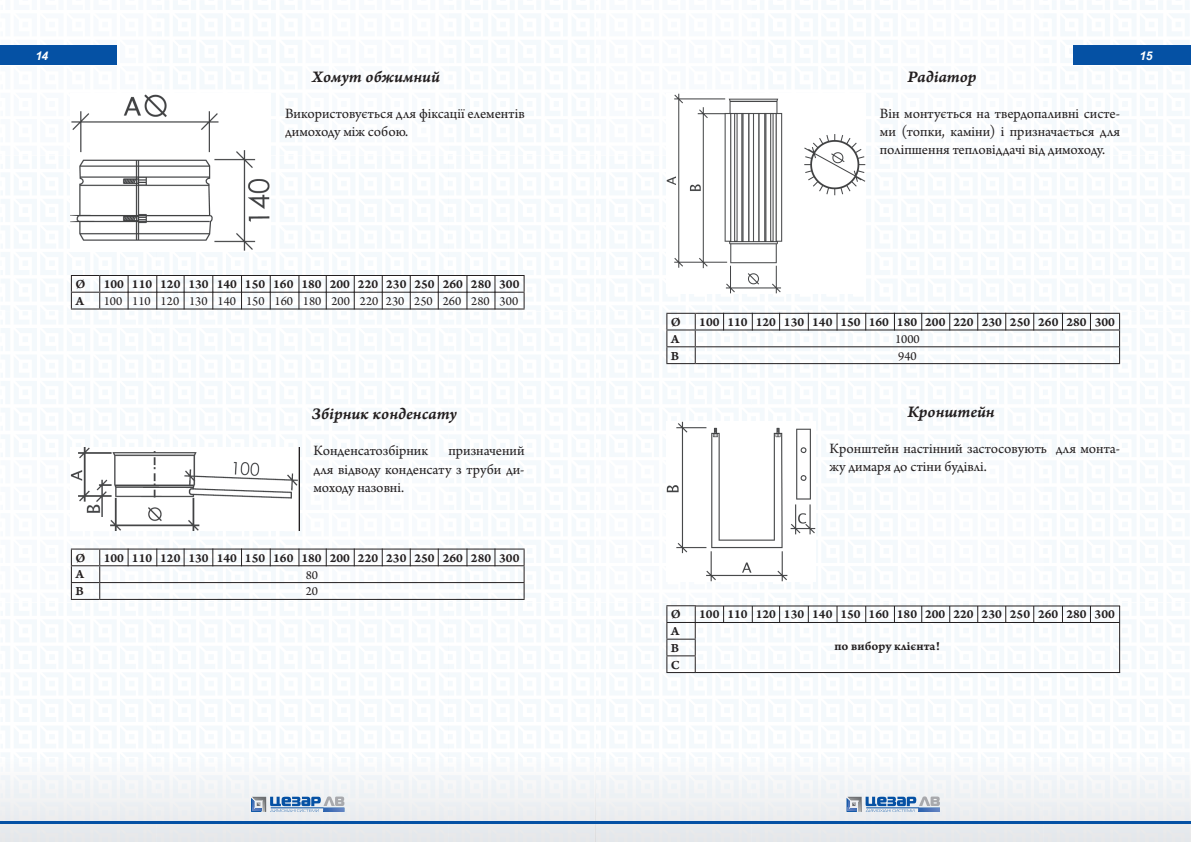
<style>
.page{position:relative;width:1191px;height:842px;background:#fff}
.page>*{position:absolute;margin:0;border:0;box-sizing:border-box;transform-origin:0 0}
.t1{font:17px "Arno Pro Smbd Italic Caption";letter-spacing:-.005em;color:#231f20}
.t2{font:15px/18px "Arno Pro";color:#231f20}
.t3{font:13px "Arno Pro Smbd Caption";color:#231f20}
.t4{font:13px "Arno Pro";color:#231f20}
.t5{font:italic 700 12px "Arial";color:#fff}
</style>
<div class="page">
<img style="left:752px;top:312px;width:437px;height:65px">
<img style="left:1px;top:1px;width:1188px;height:309px">
<img style="left:596px;top:93px;width:301px;height:63px">
<img style="left:596px;top:227px;width:156px;height:447px">
<img style="left:751px;top:225px;width:146px;height:86px">
<img style="left:596px;top:381px;width:301px;height:76px">
<img style="left:901px;top:93px;width:288px;height:63px">
<img style="left:901px;top:225px;width:288px;height:86px">
<img style="left:596px;top:540px;width:155px;height:63px">
<img style="left:751px;top:461px;width:148px;height:381px">
<img style="left:751px;top:673px;width:146px;height:169px">
<img style="left:156px;top:311px;width:438px;height:531px">
<img style="left:306px;top:381px;width:288px;height:76px">
<img style="left:1px;top:93px;width:301px;height:63px">
<img style="left:1px;top:227px;width:155px;height:447px">
<img style="left:156px;top:225px;width:146px;height:86px">
<img style="left:1px;top:381px;width:301px;height:76px">
<img style="left:306px;top:93px;width:288px;height:63px">
<img style="left:306px;top:225px;width:288px;height:86px">
<img style="left:1px;top:540px;width:301px;height:63px">
<img style="left:156px;top:672px;width:146px;height:170px">
<img style="left:306px;top:540px;width:288px;height:63px">
<img style="left:306px;top:672px;width:289px;height:170px">
<div style="left:1073px;top:45px;width:118px;height:20px;background:#0551a4"></div>
<div style="left:0;top:46px;width:117px;height:19px;background:#0551a4"></div>
<svg style="left:251px;top:796px;width:93px;height:17px;background:#91abca"></svg>
<hr style="left:0;top:821px;width:1191px;height:3px;background:#0551a4">
<svg style="left:846px;top:796px;width:94px;height:17px;background:#92accb"></svg>
<img style="left:71px;top:94px;width:200px;height:157px">
<hr style="left:100px;top:275px;width:424px;height:1px;background:#231f20">
<hr style="left:100px;top:292px;width:424px;height:1px;background:#231f20">
<svg style="left:523px;top:276px;width:1px;height:32px"></svg>
<svg style="left:71px;top:275px;width:29px;height:34px"></svg>
<hr style="left:100px;top:308px;width:424px;height:1px;background:#231f20">
<svg style="left:128px;top:276px;width:1px;height:33px"></svg>
<svg style="left:156px;top:276px;width:1px;height:33px"></svg>
<svg style="left:184px;top:276px;width:1px;height:33px"></svg>
<svg style="left:212px;top:276px;width:1px;height:33px"></svg>
<svg style="left:241px;top:276px;width:1px;height:32px"></svg>
<svg style="left:270px;top:276px;width:1px;height:33px"></svg>
<svg style="left:298px;top:276px;width:1px;height:33px"></svg>
<svg style="left:326px;top:276px;width:1px;height:33px"></svg>
<svg style="left:354px;top:276px;width:1px;height:33px"></svg>
<svg style="left:382px;top:276px;width:1px;height:33px"></svg>
<svg style="left:410px;top:276px;width:1px;height:33px"></svg>
<svg style="left:438px;top:276px;width:1px;height:33px"></svg>
<svg style="left:466px;top:276px;width:1px;height:33px"></svg>
<svg style="left:494px;top:276px;width:1px;height:33px"></svg>
<img style="left:71px;top:448px;width:228px;height:82px">
<hr style="left:100px;top:549px;width:424px;height:1px;background:#231f20">
<hr style="left:100px;top:565px;width:424px;height:1px;background:#231f20">
<hr style="left:100px;top:582px;width:424px;height:1px;background:#231f20">
<svg style="left:523px;top:550px;width:1px;height:49px"></svg>
<svg style="left:71px;top:549px;width:29px;height:51px"></svg>
<hr style="left:100px;top:599px;width:424px;height:1px;background:#231f20">
<svg style="left:128px;top:549px;width:1px;height:17px"></svg>
<svg style="left:156px;top:549px;width:1px;height:17px"></svg>
<svg style="left:184px;top:549px;width:1px;height:17px"></svg>
<svg style="left:212px;top:549px;width:1px;height:17px"></svg>
<svg style="left:241px;top:550px;width:1px;height:15px"></svg>
<svg style="left:270px;top:549px;width:1px;height:17px"></svg>
<svg style="left:298px;top:549px;width:1px;height:17px"></svg>
<svg style="left:326px;top:549px;width:1px;height:17px"></svg>
<svg style="left:354px;top:549px;width:1px;height:17px"></svg>
<svg style="left:382px;top:549px;width:1px;height:17px"></svg>
<svg style="left:410px;top:549px;width:1px;height:17px"></svg>
<svg style="left:438px;top:549px;width:1px;height:17px"></svg>
<svg style="left:466px;top:549px;width:1px;height:17px"></svg>
<svg style="left:494px;top:549px;width:1px;height:17px"></svg>
<img style="left:666px;top:421px;width:149px;height:161px">
<img style="left:666px;top:94px;width:199px;height:199px">
<hr style="left:695px;top:313px;width:425px;height:1px;background:#231f20">
<hr style="left:695px;top:329px;width:425px;height:1px;background:#231f20">
<hr style="left:695px;top:346px;width:425px;height:1px;background:#231f20">
<svg style="left:1119px;top:314px;width:1px;height:49px"></svg>
<svg style="left:666px;top:313px;width:29px;height:51px"></svg>
<hr style="left:695px;top:363px;width:425px;height:1px;background:#231f20">
<svg style="left:723px;top:314px;width:1px;height:15px"></svg>
<svg style="left:752px;top:314px;width:1px;height:16px"></svg>
<svg style="left:779px;top:314px;width:1px;height:16px"></svg>
<svg style="left:808px;top:314px;width:1px;height:16px"></svg>
<svg style="left:836px;top:313px;width:1px;height:17px"></svg>
<svg style="left:865px;top:314px;width:1px;height:16px"></svg>
<svg style="left:894px;top:314px;width:1px;height:15px"></svg>
<svg style="left:921px;top:314px;width:1px;height:16px"></svg>
<svg style="left:949px;top:313px;width:1px;height:17px"></svg>
<svg style="left:977px;top:313px;width:1px;height:17px"></svg>
<svg style="left:1005px;top:313px;width:1px;height:17px"></svg>
<svg style="left:1033px;top:313px;width:1px;height:17px"></svg>
<svg style="left:1062px;top:314px;width:1px;height:15px"></svg>
<svg style="left:1090px;top:314px;width:1px;height:15px"></svg>
<svg style="left:666px;top:605px;width:29px;height:68px"></svg>
<svg style="left:723px;top:606px;width:1px;height:16px"></svg>
<svg style="left:752px;top:606px;width:1px;height:16px"></svg>
<svg style="left:779px;top:606px;width:1px;height:16px"></svg>
<svg style="left:808px;top:606px;width:1px;height:16px"></svg>
<svg style="left:836px;top:606px;width:1px;height:16px"></svg>
<svg style="left:865px;top:606px;width:1px;height:16px"></svg>
<svg style="left:894px;top:606px;width:1px;height:16px"></svg>
<svg style="left:921px;top:606px;width:1px;height:16px"></svg>
<svg style="left:949px;top:606px;width:1px;height:16px"></svg>
<svg style="left:977px;top:606px;width:1px;height:16px"></svg>
<svg style="left:1005px;top:606px;width:1px;height:16px"></svg>
<svg style="left:1033px;top:606px;width:1px;height:16px"></svg>
<svg style="left:1062px;top:606px;width:1px;height:16px"></svg>
<svg style="left:1090px;top:606px;width:1px;height:16px"></svg>
<hr style="left:695px;top:605px;width:425px;height:1px;background:#231f20">
<hr style="left:695px;top:672px;width:425px;height:1px;background:#231f20">
<hr style="left:1119px;top:606px;width:1px;height:67px;background:#231f20">
<hr style="left:694px;top:622px;width:425px;height:1px;background:#231f20">
<p class="t5" style="left:35px;top:48px;width:14px">14</p>
<p class="t5" style="left:1139px;top:48px;width:14px">15</p>
<p class="t1" style="left:312px;top:66px;width:130px">Хомут обжимний</p>
<p class="t2" style="left:285px;top:106px;width:241px">Використовується для фіксації елементів димоходу між собою.</p>
<p class="t1" style="left:907px;top:66px;width:71px">Радіатор</p>
<p class="t2" style="left:880px;top:106px;width:242px;text-align:justify">Він монтується на твердопаливні систе&shy;ми (топки, каміни) і призначається для поліпшення тепловіддачі від димоходу.</p>
<p class="t3" style="left:75px;top:276px;width:12px">Ø</p>
<p class="t3" style="left:104px;top:276px;width:417px">100 110 120 130 140 150 160 180 200 220 230 250 260 280 300</p>
<p class="t3" style="left:75px;top:293px;width:10px">А</p>
<p class="t4" style="left:104px;top:294px;width:416px">100 110 120 130 140 150 160 180 200 220 230 250 260 280 300</p>
<p class="t1" style="left:312px;top:404px;width:146px">Збірник конденсату</p>
<p class="t2" style="left:313px;top:443px;width:116px">Конденсатозбірник</p>
<p class="t2" style="left:313px;top:443px;width:213px;text-align:justify;text-indent:135px">призначений для відводу конденсату з труби ди&shy;моходу назовні.</p>
<p class="t3" style="left:75px;top:550px;width:12px">Ø</p>
<p class="t3" style="left:104px;top:550px;width:417px">100 110 120 130 140 150 160 180 200 220 230 250 260 280 300</p>
<p class="t3" style="left:75px;top:567px;width:10px">А</p>
<p class="t4" style="left:306px;top:567px;width:14px">80</p>
<p class="t3" style="left:75px;top:584px;width:10px">В</p>
<p class="t4" style="left:306px;top:584px;width:14px">20</p>
<p class="t3" style="left:671px;top:314px;width:12px">Ø</p>
<p class="t3" style="left:699px;top:314px;width:417px">100 110 120 130 140 150 160 180 200 220 230 250 260 280 300</p>
<p class="t3" style="left:671px;top:331px;width:10px">А</p>
<p class="t4" style="left:895px;top:331px;width:26px">1000</p>
<p class="t3" style="left:671px;top:348px;width:10px">В</p>
<p class="t4" style="left:898px;top:348px;width:20px">940</p>
<p class="t1" style="left:907px;top:401px;width:89px">Кронштейн</p>
<p class="t2" style="left:829px;top:440px;width:292px">Кронштейн настінний застосовують для монта&shy;жу димаря до стіни будівлі.</p>
<p class="t3" style="left:671px;top:607px;width:12px">Ø</p>
<p class="t3" style="left:671px;top:623px;width:10px">A</p>
<p class="t3" style="left:671px;top:640px;width:10px">B</p>
<p class="t3" style="left:671px;top:657px;width:11px">C</p>
<p class="t3" style="left:699px;top:606px;width:417px">100 110 120 130 140 150 160 180 200 220 230 250 260 280 300</p>
<p class="t3" style="left:834px;top:638px;width:107px">по вибору клієнта!</p>
</div>
